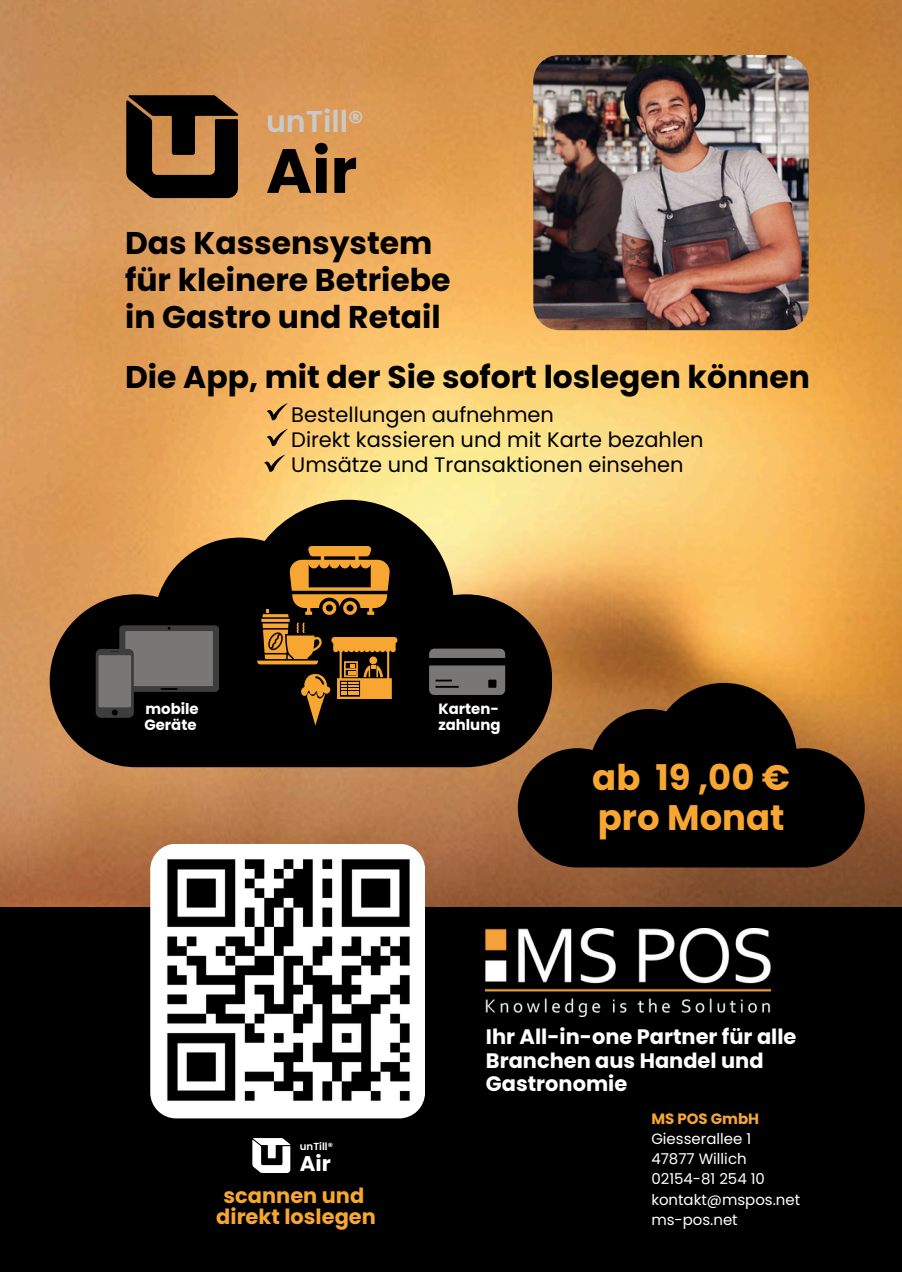
<style>
.page{position:relative;width:902px;height:1272px;background:#fff}
.page>*{position:absolute;margin:0;border:0;box-sizing:border-box;transform-origin:0 0}
.t1{font:700 62.4px "Poppins";color:#000}
.t2{font:700 35.4px/40.2px "Poppins";color:#f7a731}
.t3{font:700 31.35px/37px "Poppins";color:#000}
.t4{font:600 30px "Poppins";color:#c9c9c9}
.t5{font:700 21.3px "Poppins";color:#fff}
.t6{font:20.85px/24.6px "Poppins";color:#000}
.t7{font:700 20.85px/23.5px "Poppins";color:#fff}
.t8{font:700 20.85px/21.3px "Poppins";color:#f7a731;text-align:center}
.t9{font:15px "Poppins";color:#fff}
.t10{font:700 15px "Poppins";color:#f7a731}
.t11{font:700 14.85px/16.5px "Poppins";color:#fff}
.t12{font:600 10.2px "Poppins";color:#fff}
</style>
<div class="page">
<img style="left:0;top:0;width:901px;height:907px">
<img style="left:533px;top:55px;width:275px;height:275px;border-radius:26px">
<div style="left:0;top:907px;width:901px;height:364px;background:#000"></div>
<div style="left:150px;top:843px;width:275px;height:275px;background:#fff;border-radius:26px"></div>
<img style="left:167px;top:859px;width:243px;height:242px">
<img style="left:485px;top:928px;width:285px;height:88px">
<svg style="left:126px;top:95px;width:112px;height:103px;background:#422e1a"></svg>
<svg style="left:252px;top:1138px;width:38px;height:34px"></svg>
<svg style="left:50px;top:499px;width:501px;height:268px;background:#564428"></svg>
<svg style="left:429px;top:648px;width:76px;height:46px;background:#5e5b5b"></svg>
<svg style="left:257px;top:546px;width:140px;height:179px;background:#523810"></svg>
<svg style="left:96px;top:625px;width:123px;height:92px;background:#4e4d4d"></svg>
<svg style="left:266px;top:403px;width:22px;height:18px"></svg>
<svg style="left:266px;top:429px;width:22px;height:17px"></svg>
<svg style="left:264px;top:454px;width:21px;height:18px"></svg>
<svg style="left:517px;top:683px;width:347px;height:184px;background:#2c1d0e"></svg>
<h2 class="t4" style="left:266px;top:100px;width:99px">unTill®</h2>
<h2 class="t1" style="left:266px;top:127px;width:93px">Air</h2>
<h2 class="t3" style="left:125px;top:224px;width:327px">Das Kassensystem für kleinere Betriebe in Gastro und Retail</h2>
<p class="t3" style="left:125px;top:358px;width:686px">Die App, mit der Sie sofort loslegen können</p>
<p class="t6" style="left:291px;top:402px;width:413px">Bestellungen aufnehmen<br>Direkt kassieren und mit Karte bezahlen<br>Umsätze und Transaktionen einsehen</p>
<p class="t11" style="left:144px;top:700px;width:56px">mobile<br>Geräte</p>
<h2 class="t11" style="left:438px;top:700px;width:64px">Karten&shy;zahlung</h2>
<p class="t2" style="left:592px;top:757px;width:199px">ab 19 ,00 € pro Monat</p>
<p class="t12" style="left:300px;top:1139px;width:35px">unTill®</p>
<p class="t5" style="left:300px;top:1148px;width:32px">Air</p>
<p class="t8" style="left:216px;top:1184px;width:161px">scannen und direkt loslegen</p>
<h5 class="t7" style="left:485px;top:1025px;width:312px">Ihr All-in-one Partner für alle<br>Branchen aus Handel und<br>Gastronomie</h5>
<p class="t10" style="left:651px;top:1107px;width:109px">MS POS GmbH</p>
<p class="t9" style="left:651px;top:1128px;width:101px">Giesserallee 1</p>
<p class="t9" style="left:651px;top:1148px;width:97px">47877 Willich</p>
<p class="t9" style="left:651px;top:1168px;width:115px">02154-81 254 10</p>
<p class="t9" style="left:651px;top:1188px;width:150px">kontakt@mspos.net</p>
<p class="t9" style="left:651px;top:1208px;width:88px">ms-pos.net</p>
</div>
